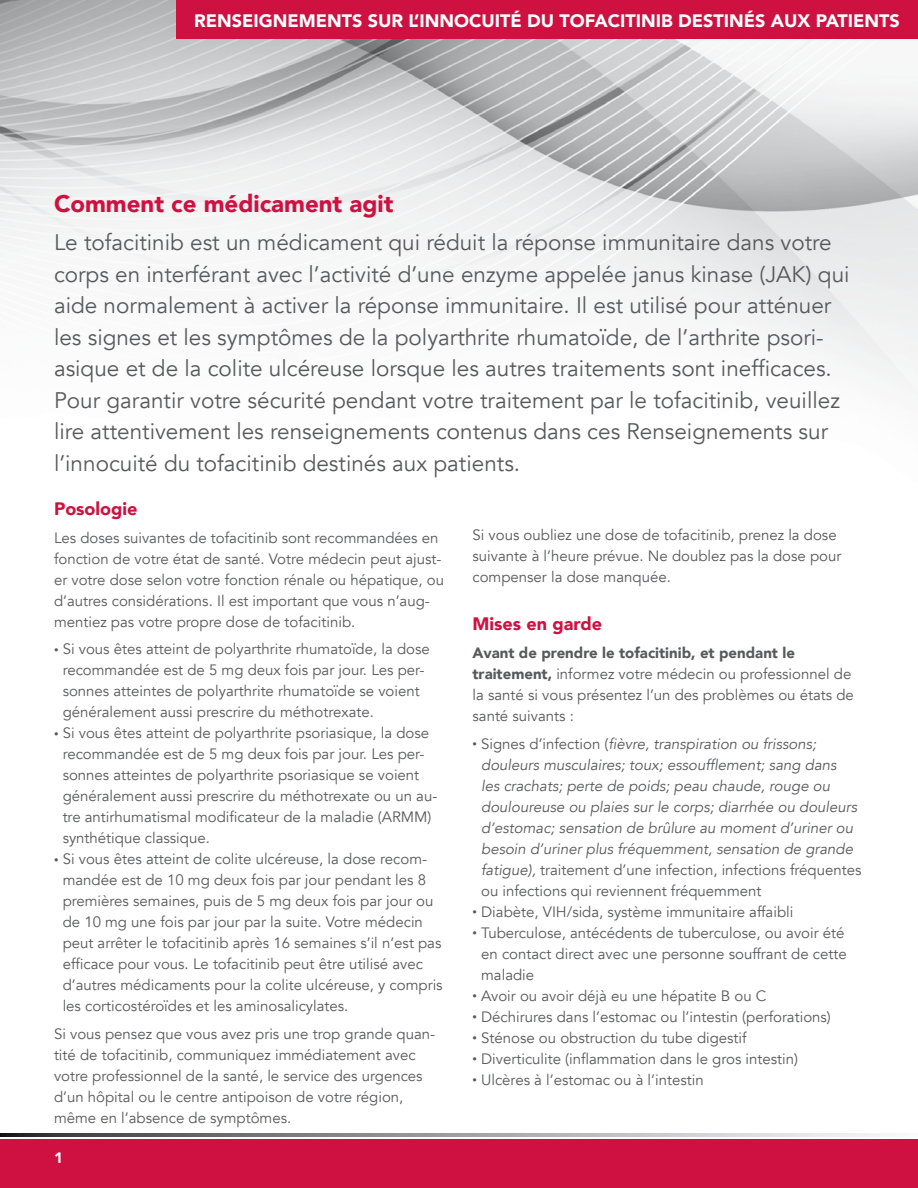
<style>
.page{position:relative;width:918px;height:1188px;background:#fff}
.page>*{position:absolute;margin:0;border:0;box-sizing:border-box;transform-origin:0 0}
.t1{font:900 24px "Avenir";color:#ce1141}
.t2{font:22.5px/31.5px "Avenir";color:#58595b}
.t3{font:900 18px "Avenir";color:#fff}
.t4{font:900 18px "Avenir";color:#ce1141}
.t5{font:15px/21px "Avenir";color:#58595b}
.t6{font:italic 15px/21px "Avenir";color:#58595b}
.t7{font:900 15px "Avenir";color:#fff}
.s1{font-size:9px}
.s2{font-weight:900}
.s3{font-style:normal;font-size:9px}
.s4{font-style:normal}
</style>
<div class="page">
<img style="left:0;top:0;width:918px;height:393px">
<div style="left:0;top:1139px;width:918px;height:49px;background:#ce1141"></div>
<svg style="left:0;top:1133px;width:884px;height:3px;background:#97989a"></svg>
<div style="left:176px;top:0;width:742px;height:39px;background:#ce1141"></div>
<p class="t3" style="left:194px;top:5px;width:707px">RENSEIGNEMENTS SUR L’INNOCUITÉ DU TOFACITINIB DESTINÉS AUX PATIENTS</p>
<p class="t3" style="left:559px;top:5px;width:288px">PRESCRIBERS’ PROGRAM GUIDE</p>
<h1 class="t1" style="left:54px;top:183px;width:341px">Comment ce médicament agit</h1>
<p class="t2" style="left:54px;top:227px;width:797px">Le tofacitinib est un médicament qui réduit la réponse immunitaire dans votre corps en interférant avec l’activité d’une enzyme appelée janus kinase (JAK) qui aide normalement à activer la réponse immunitaire. Il est utilisé pour atténuer les signes et les symptômes de la polyarthrite rhumatoïde, de l’arthrite psori&shy;asique et de la colite ulcéreuse lorsque les autres traitements sont inefficaces.<br>Pour garantir votre sécurité pendant votre traitement par le tofacitinib, veuillez lire attentivement les renseignements contenus dans ces Renseignements sur l’innocuité du tofacitinib destinés aux patients.</p>
<p class="t4" style="left:54px;top:493px;width:85px">Posologie</p>
<p class="t5" style="left:54px;top:527px;width:392px">Les doses suivantes de tofacitinib sont recommandées en fonction de votre état de santé. Votre médecin peut ajust&shy;er votre dose selon votre fonction rénale ou hépatique, ou d’autres considérations. Il est important que vous n’aug&shy;mentiez pas votre propre dose de tofacitinib.</p>
<p class="t5" style="left:63px;top:639px;width:369px;text-indent:-9px"><span class="s1">•</span> Si vous êtes atteint de polyarthrite rhumatoïde, la dose recommandée est de 5 mg deux fois par jour. Les per&shy;sonnes atteintes de polyarthrite rhumatoïde se voient généralement aussi prescrire du méthotrexate.</p>
<p class="t5" style="left:63px;top:723px;width:376px;text-indent:-9px"><span class="s1">•</span> Si vous êtes atteint de polyarthrite psoriasique, la dose recommandée est de 5 mg deux fois par jour. Les per&shy;sonnes atteintes de polyarthrite psoriasique se voient généralement aussi prescrire du méthotrexate ou un au&shy;tre antirhumatismal modificateur de la maladie (ARMM) synthétique classique.</p>
<p class="t5" style="left:63px;top:849px;width:382px;text-indent:-9px"><span class="s1">•</span> Si vous êtes atteint de colite ulcéreuse, la dose recom&shy;mandée est de 10 mg deux fois par jour pendant les 8 premières semaines, puis de 5 mg deux fois par jour ou de 10 mg une fois par jour par la suite. Votre médecin peut arrêter le tofacitinib après 16 semaines s’il n’est pas efficace pour vous. Le tofacitinib peut être utilisé avec d’autres médicaments pour la colite ulcéreuse, y compris les corticostéroïdes et les aminosalicylates.</p>
<p class="t5" style="left:54px;top:1024px;width:383px">Si vous pensez que vous avez pris une trop grande quan&shy;tité de tofacitinib, communiquez immédiatement avec votre professionnel de la santé, le service des urgences d’un hôpital ou le centre antipoison de votre région, même en l’absence de symptômes.</p>
<p class="t7" style="left:54px;top:1145px;width:10px">1</p>
<p class="t5" style="left:472px;top:524px;width:370px">Si vous oubliez une dose de tofacitinib, prenez la dose suivante à l’heure prévue. Ne doublez pas la dose pour compenser la dose manquée.</p>
<p class="t4" style="left:472px;top:609px;width:131px">Mises en garde</p>
<p class="t5" style="left:472px;top:643px;width:383px"><span class="s2">Avant de prendre le tofacitinib, et pendant le traitement,</span> informez votre médecin ou professionnel de la santé si vous présentez l’un des problèmes ou états de santé suivants :</p>
<p class="t6" style="left:481px;top:733px;width:382px;text-indent:-9px"><span class="s3">•</span> <span class="s4">Signes d’infection (</span>fièvre, transpiration ou frissons; douleurs musculaires; toux; essoufflement; sang dans<br>les crachats; perte de poids; peau chaude, rouge ou douloureuse ou plaies sur le corps; diarrhée ou douleurs d’estomac; sensation de brûlure au moment d’uriner ou besoin d’uriner plus fréquemment, sensation de grande fatigue), <span class="s4">traitement d’une infection, infections fréquentes ou infections qui reviennent fréquemment</span></p>
<p class="t5" style="left:472px;top:901px;width:322px"><span class="s1">•</span> Diabète, VIH/sida, système immunitaire affaibli</p>
<p class="t5" style="left:481px;top:922px;width:367px;text-indent:-9px"><span class="s1">•</span> Tuberculose, antécédents de tuberculose, ou avoir été en contact direct avec une personne souffrant de cette maladie</p>
<p class="t5" style="left:472px;top:985px;width:296px"><span class="s1">•</span> Avoir ou avoir déjà eu une hépatite B ou C</p>
<p class="t5" style="left:472px;top:1006px;width:360px"><span class="s1">•</span> Déchirures dans l’estomac ou l’intestin (perforations)</p>
<p class="t5" style="left:472px;top:1027px;width:276px"><span class="s1">•</span> Sténose ou obstruction du tube digestif</p>
<p class="t5" style="left:472px;top:1048px;width:327px"><span class="s1">•</span> Diverticulite (inflammation dans le gros intestin)</p>
<p class="t5" style="left:472px;top:1069px;width:233px"><span class="s1">•</span> Ulcères à l’estomac ou à l’intestin</p>
</div>
